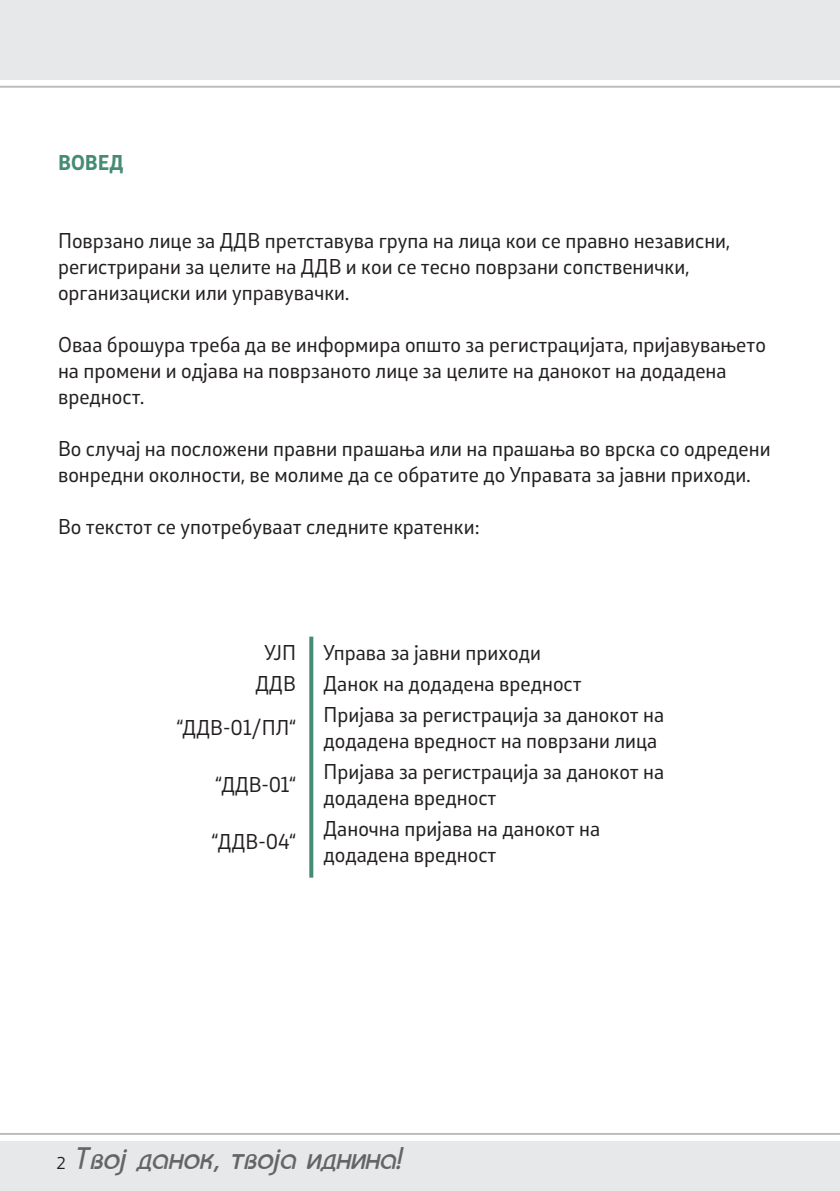
<style>
.page{position:relative;width:840px;height:1191px;background:#fff}
.page>*{position:absolute;margin:0;border:0;box-sizing:border-box;transform-origin:0 0}
.t1{font:italic 34px "C Bahamas";color:#636566}
.sodrzina{font:20px/26px "Stobi Sans";color:#231f20}
.glaven_naslov{font:700 20px "Stobi Sans";color:#468b74}
.t2{font:16px "Stobi Sans";color:#231f20}
</style>
<div class="page">
<svg style="left:309px;top:636px;width:4px;height:241px"></svg>
<div style="left:0;top:0;width:839px;height:79px;background:#e7e8e9"></div>
<hr style="left:0;top:86px;width:839px;height:2px;background:#bcbdbe">
<div style="left:0;top:1141px;width:839px;height:50px;background:#e7e8e9"></div>
<hr style="left:0;top:1133px;width:839px;height:2px;background:#bcbdbe">
<p class="glaven_naslov" style="left:58px;top:149px;width:67px">ВОВЕД</p>
<p class="sodrzina" style="left:58px;top:227px;width:673px">Поврзано лице за ДДВ претставува група на лица кои се правно независни, регистрирани за целите на ДДВ и кои се тесно поврзани сопственички, организациски или управувачки.</p>
<p class="sodrzina" style="left:58px;top:331px;width:709px">Оваа брошура треба да ве информира општо за регистрацијата, пријавувањето на промени и одјава на поврзаното лице за целите на данокот на додадена вредност.</p>
<p class="sodrzina" style="left:58px;top:435px;width:713px">Во случај на посложени правни прашања или на прашања во врска со одредени вонредни околности, ве молиме да се обратите до Управата за јавни приходи.</p>
<p class="sodrzina" style="left:58px;top:513px;width:423px">Во текстот се употребуваат следните кратенки:</p>
<p class="sodrzina" style="left:264px;top:638px;width:33px">УЈП</p>
<p class="sodrzina" style="left:323px;top:638px;width:219px">Управа за јавни приходи</p>
<p class="sodrzina" style="left:255px;top:669px;width:42px">ДДВ</p>
<p class="sodrzina" style="left:323px;top:669px;width:259px">Данок на додадена вредност</p>
<p class="sodrzina" style="left:176px;top:713px;width:121px">“ДДВ-01/ПЛ“</p>
<p class="sodrzina" style="left:323px;top:700px;width:342px">Пријава за регистрација за данокот на додадена вредност на поврзани лица</p>
<p class="sodrzina" style="left:215px;top:770px;width:82px">“ДДВ-01“</p>
<p class="sodrzina" style="left:323px;top:757px;width:342px">Пријава за регистрација за данокот на додадена вредност</p>
<p class="sodrzina" style="left:211px;top:827px;width:86px">“ДДВ-04“</p>
<p class="sodrzina" style="left:323px;top:814px;width:278px">Даночна пријава на данокот на додадена вредност</p>
<p class="t2" style="left:57px;top:1152px;width:10px">2</p>
<p class="t1" style="left:74px;top:1145px;width:331px">Tvoj danok, tvoja idnina!</p>
</div>
